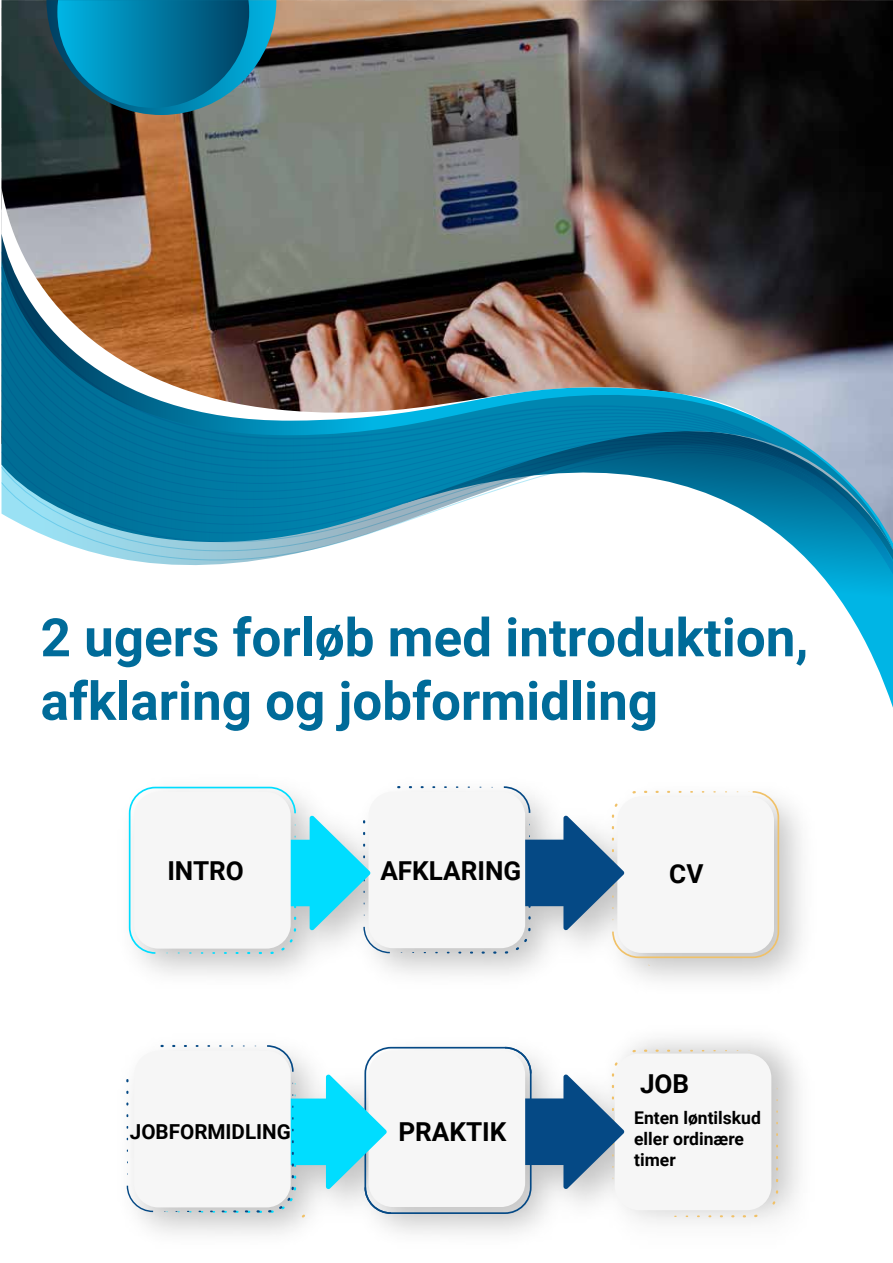
<style>
.page{position:relative;width:893px;height:1263px;background:#fff}
.page>*{position:absolute;margin:0;border:0;box-sizing:border-box;transform-origin:0 0}
.t1{font:700 52.95px/63.6px "Roboto";color:#006b99}
.t2{font:700 26.1px "Roboto";color:#000}
.t3{font:700 20.7px "Roboto";color:#000}
.t4{font:700 17.55px/21px "Roboto";color:#000}
</style>
<div class="page">
<svg style="left:834px;top:591px;width:59px;height:117px"></svg>
<img style="left:2px;top:0;width:891px;height:188px">
<svg style="left:2px;top:188px;width:891px;height:46px;background:#5e5956"></svg>
<svg style="left:2px;top:234px;width:891px;height:18px;background:#736b64"></svg>
<svg style="left:1px;top:252px;width:892px;height:13px;background:#6e665f"></svg>
<svg style="left:1px;top:265px;width:892px;height:16px;background:#615449"></svg>
<svg style="left:1px;top:281px;width:892px;height:15px;background:#5a4537"></svg>
<img style="left:1px;top:296px;width:892px;height:16px">
<img style="left:1px;top:312px;width:892px;height:15px">
<img style="left:1px;top:327px;width:892px;height:16px">
<img style="left:1px;top:343px;width:892px;height:5px">
<svg style="left:1px;top:348px;width:892px;height:243px"></svg>
<svg style="left:46px;top:0;width:230px;height:115px;background:#107595"></svg>
<img style="left:128px;top:786px;width:673px;height:448px">
<svg style="left:772px;top:1201px;width:3px;height:4px"></svg>
<svg style="left:754px;top:1214px;width:4px;height:3px"></svg>
<div style="left:615px;top:1053px;width:156px;height:157px;background:#f6f6f6;border-radius:24px"></div>
<svg style="left:467px;top:786px;width:312px;height:172px"></svg>
<div style="left:368px;top:791px;width:157px;height:157px;background:#f6f6f6;border-radius:24px"></div>
<svg style="left:129px;top:787px;width:262px;height:167px"></svg>
<div style="left:134px;top:792px;width:157px;height:156px;background:#f6f6f6;border-radius:24px"></div>
<svg style="left:126px;top:1045px;width:498px;height:173px"></svg>
<p class="t1" style="left:41px;top:604px;width:769px">2 ugers forløb med introduktion, afklaring og jobformidling</p>
<p class="t2" style="left:167px;top:853px;width:78px">INTRO</p>
<p class="t2" style="left:380px;top:853px;width:142px">AFKLARING</p>
<p class="t2" style="left:669px;top:855px;width:36px">CV</p>
<p class="t2" style="left:640px;top:1065px;width:51px">JOB</p>
<p class="t3" style="left:130px;top:1117px;width:163px">JOBFORMIDLING</p>
<p class="t2" style="left:398px;top:1113px;width:110px">PRAKTIK</p>
<p class="t4" style="left:634px;top:1106px;width:128px">Enten løntilskud eller ordinære timer</p>
</div>
